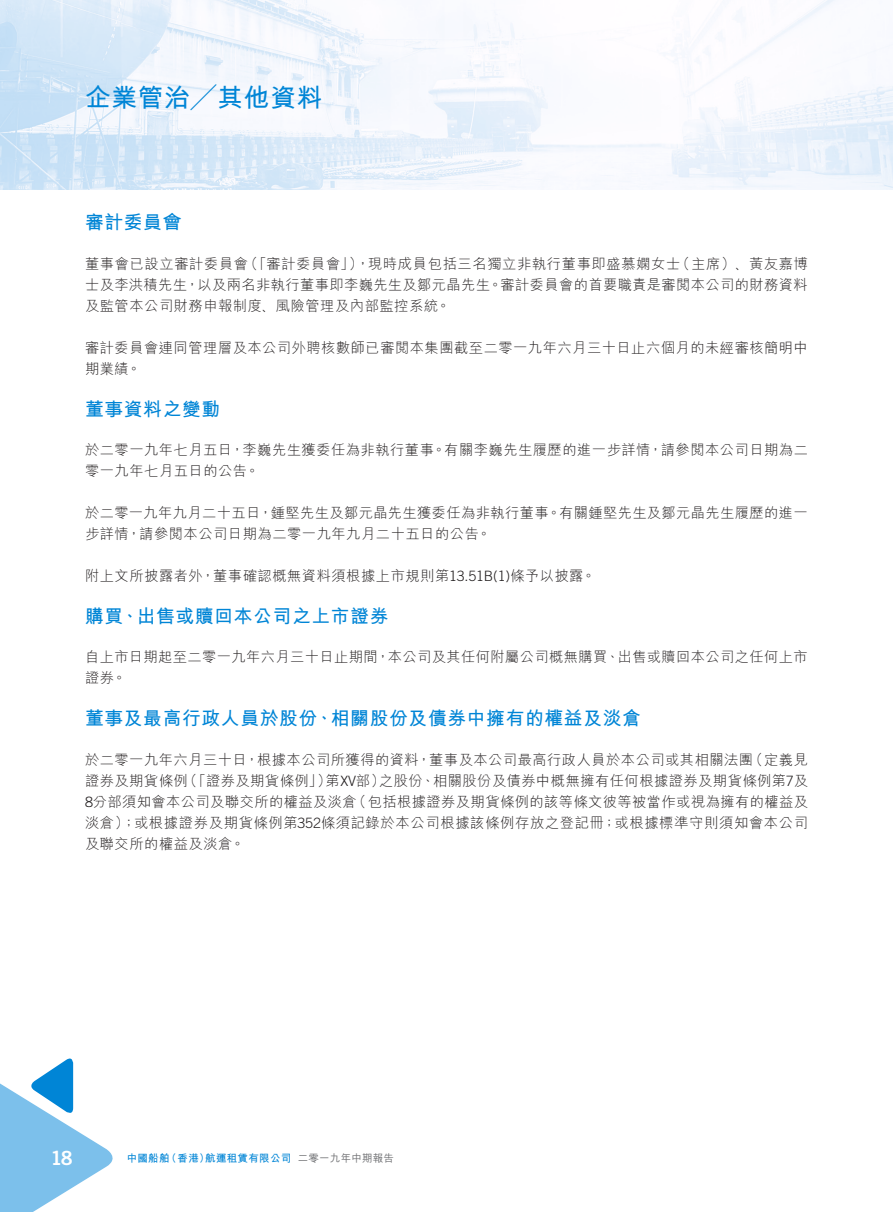
<style>
.page{position:relative;width:893px;height:1212px;background:#fff}
.page>*{position:absolute;margin:0;border:0;box-sizing:border-box;transform-origin:0 0}
.t1{font:700 25.5px "M Hei HK";letter-spacing:.04em;color:#0085d6}
.t2{font:19.5px "Trade Gothic LT Std Bd 2";color:#fff}
.Heading_1{font:700 18.75px "M Hei HK";letter-spacing:.035em;color:#0085d6}
.Body_Text{font:300 14.25px/21px "M Hei HK";letter-spacing:.035em;color:#231f20}
.t3{font:700 10.5px "M Hei HK";letter-spacing:.03em;color:#0085d6}
.s1{font-family:"Trade Gothic LT Std"}
.s2{font-weight:500;color:#6c6d70}
</style>
<div class="page">
<img style="left:0;top:0;width:893px;height:189px">
<svg style="left:0;top:1058px;width:113px;height:154px"></svg>
<p class="t1" style="left:85px;top:79px;width:239px">企業管治╱其他資料</p>
<p class="Heading_1" style="left:85px;top:209px;width:98px">審計委員會</p>
<p class="Body_Text" style="left:85px;top:253px;width:725px;text-align:justify">董事會已設立審計委員會（「審計委員會」），現時成員包括三名獨立非執行董事即盛慕嫻女士（主席）﹑黃友嘉博士及李洪積先生，以及兩名非執行董事即李巍先生及鄒元晶先生。審計委員會的首要職責是審閱本公司的財務資料及監管本公司財務申報制度﹑風險管理及內部監控系統。</p>
<p class="Body_Text" style="left:85px;top:337px;width:724px">審計委員會連同管理層及本公司外聘核數師已審閱本集團截至二零一九年六月三十日止六個月的未經審核簡明中期業績。</p>
<p class="Heading_1" style="left:85px;top:395px;width:137px">董事資料之變動</p>
<p class="Body_Text" style="left:85px;top:439px;width:724px">於二零一九年七月五日，李巍先生獲委任為非執行董事。有關李巍先生履歷的進一步詳情，請參閱本公司日期為二零一九年七月五日的公告。</p>
<p class="Body_Text" style="left:85px;top:502px;width:724px">於二零一九年九月二十五日，鍾堅先生及鄒元晶先生獲委任為非執行董事。有關鍾堅先生及鄒元晶先生履歷的進一步詳情，請參閱本公司日期為二零一九年九月二十五日的公告。</p>
<p class="Body_Text" style="left:85px;top:565px;width:512px">附上文所披露者外，董事確認概無資料須根據上市規則第<span class="s1">13.51B(1)</span>條予以披露。</p>
<p class="Heading_1" style="left:85px;top:602px;width:305px">購買、出售或贖回本公司之上市證券</p>
<p class="Body_Text" style="left:85px;top:646px;width:724px">自上市日期起至二零一九年六月三十日止期間，本公司及其任何附屬公司概無購買、出售或贖回本公司之任何上市證券。</p>
<p class="Heading_1" style="left:85px;top:705px;width:557px">董事及最高行政人員於股份、相關股份及債券中擁有的權益及淡倉</p>
<p class="Body_Text" style="left:85px;top:749px;width:725px;text-align:justify">於二零一九年六月三十日，根據本公司所獲得的資料，董事及本公司最高行政人員於本公司或其相關法團（定義見證券及期貨條例（「證券及期貨條例」）第<span class="s1">XV</span>部）之股份、相關股份及債券中概無擁有任何根據證券及期貨條例第<span class="s1">7</span>及<span class="s1">8</span>分部須知會本公司及聯交所的權益及淡倉（包括根據證券及期貨條例的該等條文彼等被當作或視為擁有的權益及淡倉）；或根據證券及期貨條例第<span class="s1">352</span>條須記錄於本公司根據該條例存放之登記冊；或根據標準守則須知會本公司及聯交所的權益及淡倉。</p>
<p class="t2" style="left:50px;top:1145px;width:24px">18</p>
<p class="t3" style="left:127px;top:1150px;width:269px">中國船舶（香港）航運租賃有限公司 <span class="s2">二零一九年中期報告</span></p>
</div>
